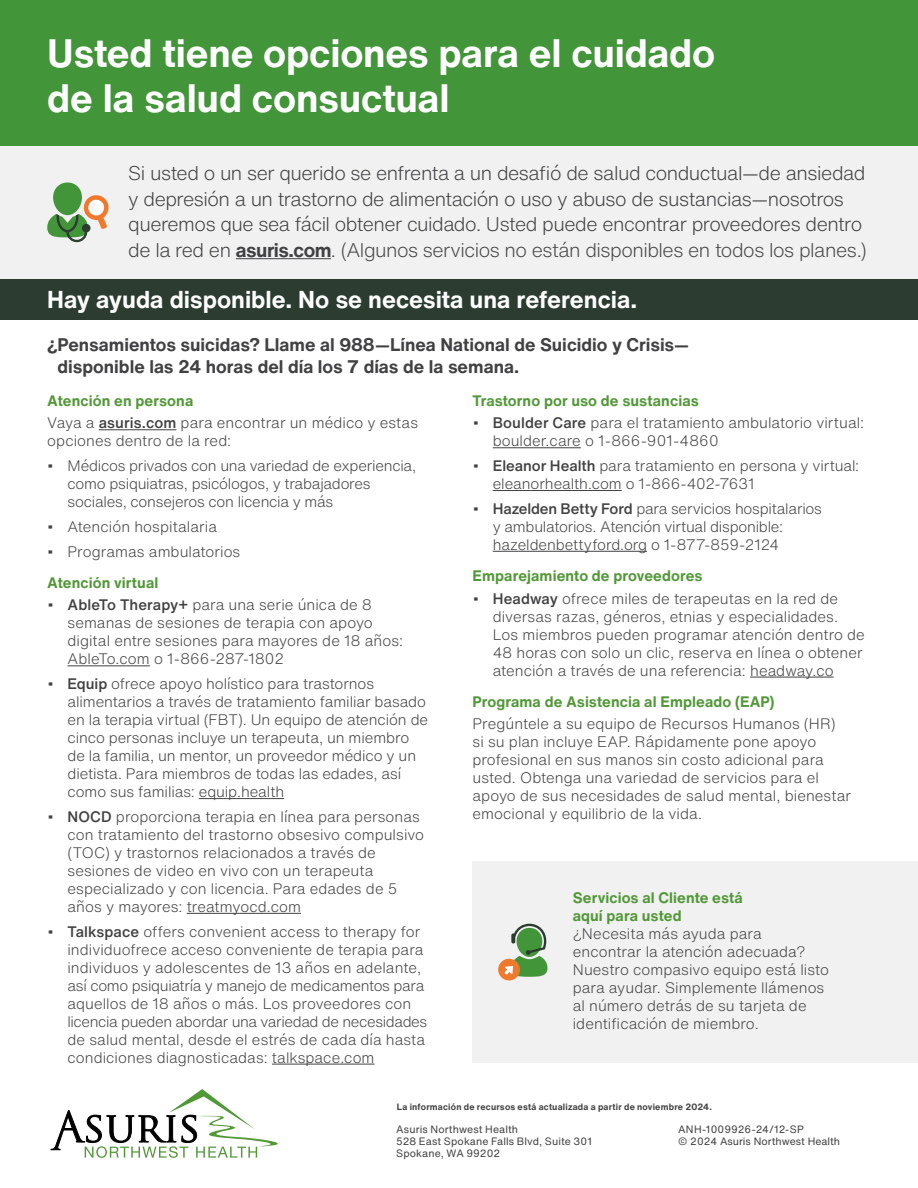
<style>
.page{position:relative;width:918px;height:1188px;background:#fff}
.page>*{position:absolute;margin:0;border:0;box-sizing:border-box;transform-origin:0 0}
.t1{font:700 39px/45px "Helvetica Now Text";letter-spacing:-.005em;color:#fff}
.t2{font:700 24px "Helvetica Now Text";letter-spacing:-.005em;color:#fff}
.t3{font:300 19.5px/25.5px "Helvetica Now Text";letter-spacing:-.025em;color:#414042}
.t4{font:700 18px/21.6px "Helvetica Now Text";color:#414042}
.t5{font:300 15px/18px "Helvetica Now Text";color:#414042}
.t6{font:700 15px/18px "Helvetica Now Text";letter-spacing:.005em;color:#519837}
.t7{font:10.5px/12px "Helvetica Now Text";letter-spacing:.01em;color:#414042}
.t8{font:700 9px "Helvetica Now Text";letter-spacing:.02em;color:#414042}
.s1{font-weight:700}
.s2{color:#484849}
.s3{font-weight:700;color:#519837}
.s4{font-weight:500}
.s5{font-weight:400;font-size:18px}
.s6{font-weight:500;font-size:18px}
</style>
<div class="page">
<div style="left:0;top:279px;width:918px;height:40px;background:#2c3c30"></div>
<svg style="left:50px;top:1089px;width:228px;height:69px"></svg>
<div style="left:0;top:145px;width:918px;height:134px;background:#f1f1f2"></div>
<hr style="left:236px;top:258px;width:95px;height:1px;background:#414042">
<div style="left:0;top:0;width:918px;height:145px;background:#439539"></div>
<svg style="left:47px;top:183px;width:62px;height:59px"></svg>
<hr style="left:99px;top:429px;width:77px;height:1px;background:#414042">
<hr style="left:68px;top:665px;width:82px;height:1px;background:#414042">
<hr style="left:199px;top:798px;width:85px;height:1px;background:#414042">
<hr style="left:187px;top:913px;width:114px;height:1px;background:#414042">
<hr style="left:272px;top:1064px;width:103px;height:1px;background:#414042">
<div style="left:472px;top:861px;width:446px;height:202px;background:#f1f1f2"></div>
<div style="left:498px;top:959px;width:22px;height:21px;background:#ef7a2e;border-radius:50%"></div>
<svg style="left:505px;top:924px;width:42px;height:53px"></svg>
<hr style="left:493px;top:447px;width:88px;height:1px;background:#414042">
<hr style="left:493px;top:490px;width:129px;height:1px;background:#414042">
<hr style="left:493px;top:551px;width:154px;height:1px;background:#414042">
<hr style="left:750px;top:677px;width:84px;height:1px;background:#414042">
<h1 class="t1" style="left:47px;top:31px;width:670px">Usted tiene opciones para el cuidado de la salud consuctual</h1>
<p class="t3" style="left:128px;top:160px;width:740px">Si usted o un ser querido se enfrenta a un desafió de salud conductual—de ansiedad y depresión a un trastorno de alimentación o uso y abuso de sustancias—nosotros queremos que sea fácil obtener cuidado. Usted puede encontrar proveedores dentro de la red en <span class="s1">asuris.com</span><span class="s2">. (Algunos servicios no están disponibles en todos los planes.)</span></p>
<h2 class="t2" style="left:47px;top:283px;width:592px">Hay ayuda disponible. No se necesita una referencia.</h2>
<p class="t4" style="left:58px;top:334px;width:633px;text-indent:-10px">¿Pensamientos suicidas? Llame al 988—Línea National de Suicidio y Crisis— disponible las 24 horas del día los 7 días de la semana.</p>
<p class="t5" style="left:47px;top:389px;width:372px;line-height:22.4px"><span class="s3">Atención en persona<br></span>Vaya a <span class="s4">asuris.com</span> para encontrar un médico y estas</p>
<p class="t5" style="left:47px;top:432px;width:185px">opciones dentro de la red:</p>
<p class="t5" style="left:68px;top:457px;width:350px;text-indent:-20px"><span class="s5">•</span> Médicos privados con una variedad de experiencia, como psiquiatras, psicólogos, y trabajadores sociales, consejeros con licencia y más</p>
<p class="t5" style="left:47px;top:517px;width:171px"><span class="s5">•</span> Atención hospitalaria</p>
<p class="t5" style="left:47px;top:535px;width:195px;line-height:31.5px"><span class="s5">•</span> Programas ambulatorios<br><span class="s3">Atención virtual</span></p>
<p class="t5" style="left:68px;top:596px;width:337px;text-indent:-20px"><span class="s6">•</span> <span class="s4">AbleTo Therapy+</span> para una serie única de 8 semanas de sesiones de terapia con apoyo digital entre sesiones para mayores de 18 años:<br>AbleTo.com o 1-866-287-1802</p>
<p class="t5" style="left:68px;top:675px;width:362px;text-indent:-20px"><span class="s6">•</span> <span class="s4">Equip</span> ofrece apoyo holístico para trastornos alimentarios a través de tratamiento familiar basado en la terapia virtual (FBT). Un equipo de atención de cinco personas incluye un terapeuta, un miembro de la familia, un mentor, un proveedor médico y un dietista. Para miembros de todas las edades, así como sus familias: equip.health</p>
<p class="t5" style="left:68px;top:807px;width:358px;text-indent:-20px"><span class="s6">•</span> <span class="s4">NOCD</span> proporciona terapia en línea para personas con tratamiento del trastorno obsesivo compulsivo (TOC) y trastornos relacionados a través de sesiones de video en vivo con un terapeuta especializado y con licencia. Para edades de 5 años y mayores: treatmyocd.com</p>
<p class="t5" style="left:68px;top:922px;width:361px;text-indent:-20px"><span class="s6">•</span> <span class="s4">Talkspace</span> offers convenient access to therapy for individuofrece acceso conveniente de terapia para individuos y adolescentes de 13 años en adelante, así como psiquiatría y manejo de medicamentos para aquellos de 18 años o más. Los proveedores con licencia pueden abordar una variedad de necesidades de salud mental, desde el estrés de cada día hasta condiciones diagnosticadas: talkspace.com</p>
<p class="t6" style="left:472px;top:392px;width:228px">Trastorno por uso de sustancias</p>
<p class="t5" style="left:493px;top:414px;width:373px;text-indent:-20px"><span class="s6">•</span> <span class="s4">Boulder Care</span> para el tratamiento ambulatorio virtual: boulder.care o 1-866-901-4860</p>
<p class="t5" style="left:493px;top:457px;width:368px;text-indent:-20px"><span class="s6">•</span> <span class="s4">Eleanor Health</span> para tratamiento en persona y virtual: eleanorhealth.com o 1-866-402-7631</p>
<p class="t5" style="left:493px;top:499px;width:331px;text-indent:-20px"><span class="s6">•</span> <span class="s4">Hazelden Betty Ford</span> para servicios hospitalarios y ambulatorios. Atención virtual disponible: hazeldenbettyford.org o 1-877-859-2124</p>
<p class="t6" style="left:472px;top:567px;width:232px">Emparejamiento de proveedores</p>
<p class="t5" style="left:493px;top:589px;width:374px;text-indent:-20px"><span class="s6">•</span> <span class="s4">Headway</span> ofrece miles de terapeutas en la red de diversas razas, géneros, etnias y especialidades.<br>Los miembros pueden programar atención dentro de 48 horas con solo un clic, reserva en línea o obtener atención a través de una referencia: headway.co</p>
<p class="t6" style="left:472px;top:693px;width:304px">Programa de Asistencia al Empleado (EAP)</p>
<p class="t5" style="left:472px;top:715px;width:380px">Pregúntele a su equipo de Recursos Humanos (HR)<br>si su plan incluye EAP. Rápidamente pone apoyo profesional en sus manos sin costo adicional para usted. Obtenga una variedad de servicios para el apoyo de sus necesidades de salud mental, bienestar emocional y equilibrio de la vida.</p>
<p class="t6" style="left:573px;top:889px;width:172px">Servicios al Cliente está aquí para usted</p>
<p class="t5" style="left:573px;top:925px;width:258px">¿Necesita más ayuda para encontrar la atención adecuada?<br>Nuestro compasivo equipo está listo para ayudar. Simplemente llámenos al número detrás de su tarjeta de identificación de miembro.</p>
<p class="t8" style="left:397px;top:1100px;width:317px">La información de recursos está actualizada a partir de noviembre 2024.</p>
<p class="t7" style="left:396px;top:1124px;width:197px">Asuris Northwest Health<br>528 East Spokane Falls Blvd, Suite 301<br>Spokane, WA 99202</p>
<p class="t7" style="left:678px;top:1124px;width:163px">ANH-1009926-24/12-SP<br>© 2024 Asuris Northwest Health</p>
</div>
